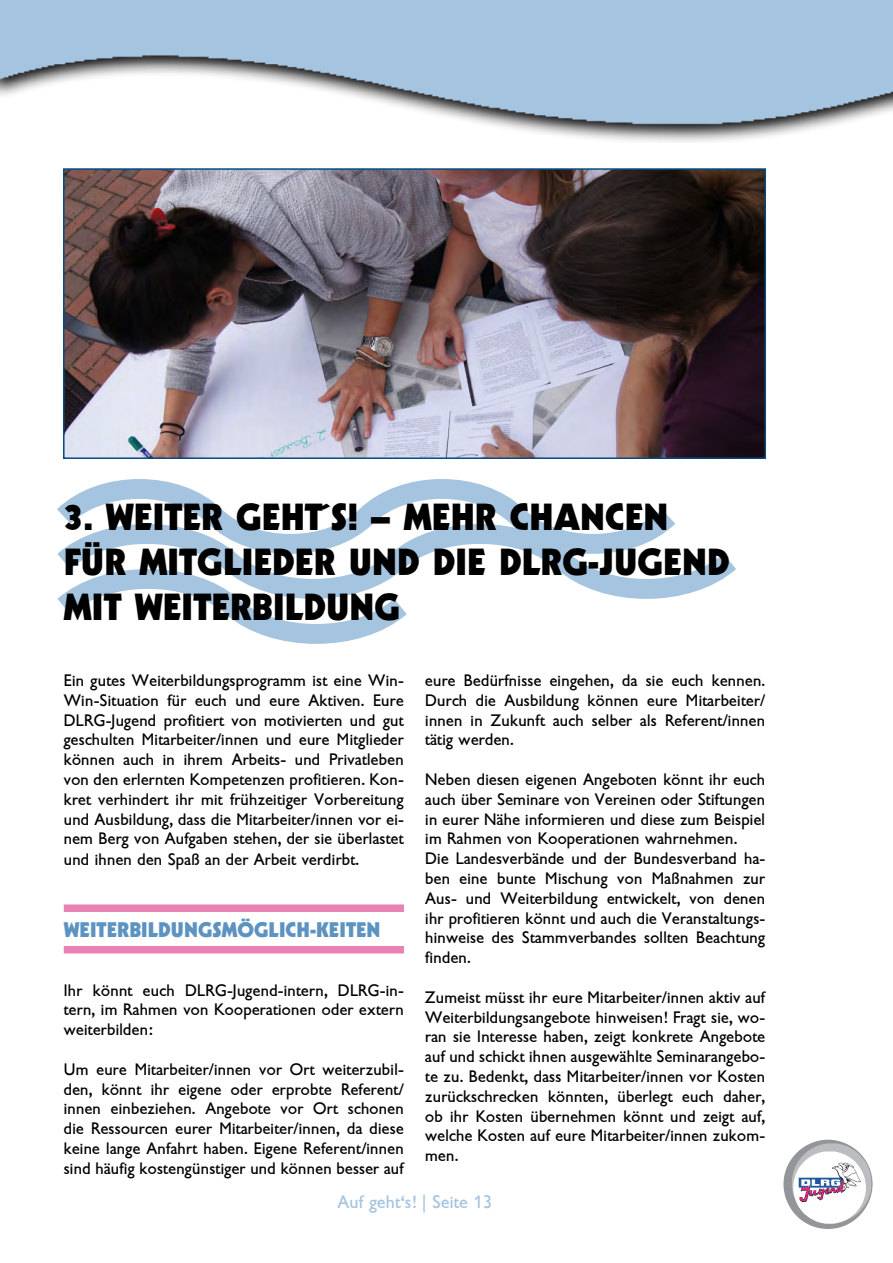
<style>
.page{position:relative;width:893px;height:1263px;background:#fff}
.page>*{position:absolute;margin:0;border:0;box-sizing:border-box;transform-origin:0 0}
._1_Kapitelüberschrif{font:700 37.5px/45px "DLRG Jugend Titel";color:#000}
._2_Hauptüberschrift{font:700 21px "DLRG Jugend Titel";color:#5c93c1}
.t1{font:18px "DLRG Jugend Text";color:#a5c4e0}
.t2{font:16.5px/19.8px "DLRG Jugend Text";color:#000;text-align:justify}
</style>
<div class="page">
<img style="left:783px;top:1140px;width:90px;height:89px">
<div style="left:64px;top:904px;width:340px;height:8px;background:#e981b3"></div>
<div style="left:64px;top:946px;width:340px;height:7px;background:#e981b3"></div>
<img style="left:66px;top:171px;width:697px;height:285px">
<svg style="left:63px;top:452px;width:634px;height:45px"></svg>
<svg style="left:57px;top:497px;width:679px;height:102px"></svg>
<svg style="left:57px;top:570px;width:371px;height:74px"></svg>
<img style="left:0;top:38px;width:893px;height:104px">
<div style="left:0;top:0;width:893px;height:38px;background:#a5c4e0"></div>
<p class="_1_Kapitelüberschrif" style="left:64px;top:495px;width:667px">3. WEITER GEHT´S! – MEHR CHANCEN<br>FÜR MITGLIEDER UND DIE DLRG-JUGEND<br>MIT WEITERBILDUNG</p>
<p class="t2" style="left:64px;top:670px;width:342px">Ein gutes Weiterbildungsprogramm ist eine Win-Win-Situation für euch und eure Aktiven. Eure DLRG-Jugend profitiert von motivierten und gut geschulten Mitarbeiter/innen und eure Mitglieder können auch in ihrem Arbeits- und Privatleben von den erlernten Kompetenzen profitieren. Kon&shy;kret verhindert ihr mit frühzeitiger Vorbereitung und Ausbildung, dass die Mitarbeiter/innen vor ei&shy;nem Berg von Aufgaben stehen, der sie überlastet und ihnen den Spaß an der Arbeit verdirbt.</p>
<p class="_2_Hauptüberschrift" style="left:64px;top:918px;width:318px">WEITERBILDUNGSMÖGLICH-KEITEN</p>
<p class="t2" style="left:64px;top:980px;width:342px">Ihr könnt euch DLRG-Jugend-intern, DLRG-in&shy;tern, im Rahmen von Kooperationen oder extern weiterbilden:</p>
<p class="t2" style="left:64px;top:1059px;width:342px">Um eure Mitarbeiter/innen vor Ort weiterzubil&shy;den, könnt ihr eigene oder erprobte Referent/ innen einbeziehen. Angebote vor Ort schonen die Ressourcen eurer Mitarbeiter/innen, da diese keine lange Anfahrt haben. Eigene Referent/innen sind häufig kostengünstiger und können besser auf</p>
<p class="t2" style="left:425px;top:671px;width:342px">eure Bedürfnisse eingehen, da sie euch kennen.<br>Durch die Ausbildung können eure Mitarbeiter/ innen in Zukunft auch selber als Referent/innen tätig werden.</p>
<p class="t2" style="left:425px;top:770px;width:342px">Neben diesen eigenen Angeboten könnt ihr euch auch über Seminare von Vereinen oder Stiftungen in eurer Nähe informieren und diese zum Beispiel im Rahmen von Kooperationen wahrnehmen.</p>
<p class="t2" style="left:425px;top:849px;width:342px">Die Landesverbände und der Bundesverband ha&shy;ben eine bunte Mischung von Maßnahmen zur Aus- und Weiterbildung entwickelt, von denen ihr profitieren könnt und auch die Veranstaltungs&shy;hinweise des Stammverbandes sollten Beachtung finden.</p>
<p class="t2" style="left:425px;top:987px;width:342px">Zumeist müsst ihr eure Mitarbeiter/innen aktiv auf Weiterbildungsangebote hinweisen! Fragt sie, wo&shy;ran sie Interesse haben, zeigt konkrete Angebote auf und schickt ihnen ausgewählte Seminarangebo&shy;te zu. Bedenkt, dass Mitarbeiter/innen vor Kosten zurückschrecken könnten, überlegt euch daher, ob ihr Kosten übernehmen könnt und zeigt auf, welche Kosten auf eure Mitarbeiter/innen zukom&shy;men.</p>
<p class="t1" style="left:337px;top:1191px;width:157px">Auf geht‘s! | Seite 13</p>
</div>
